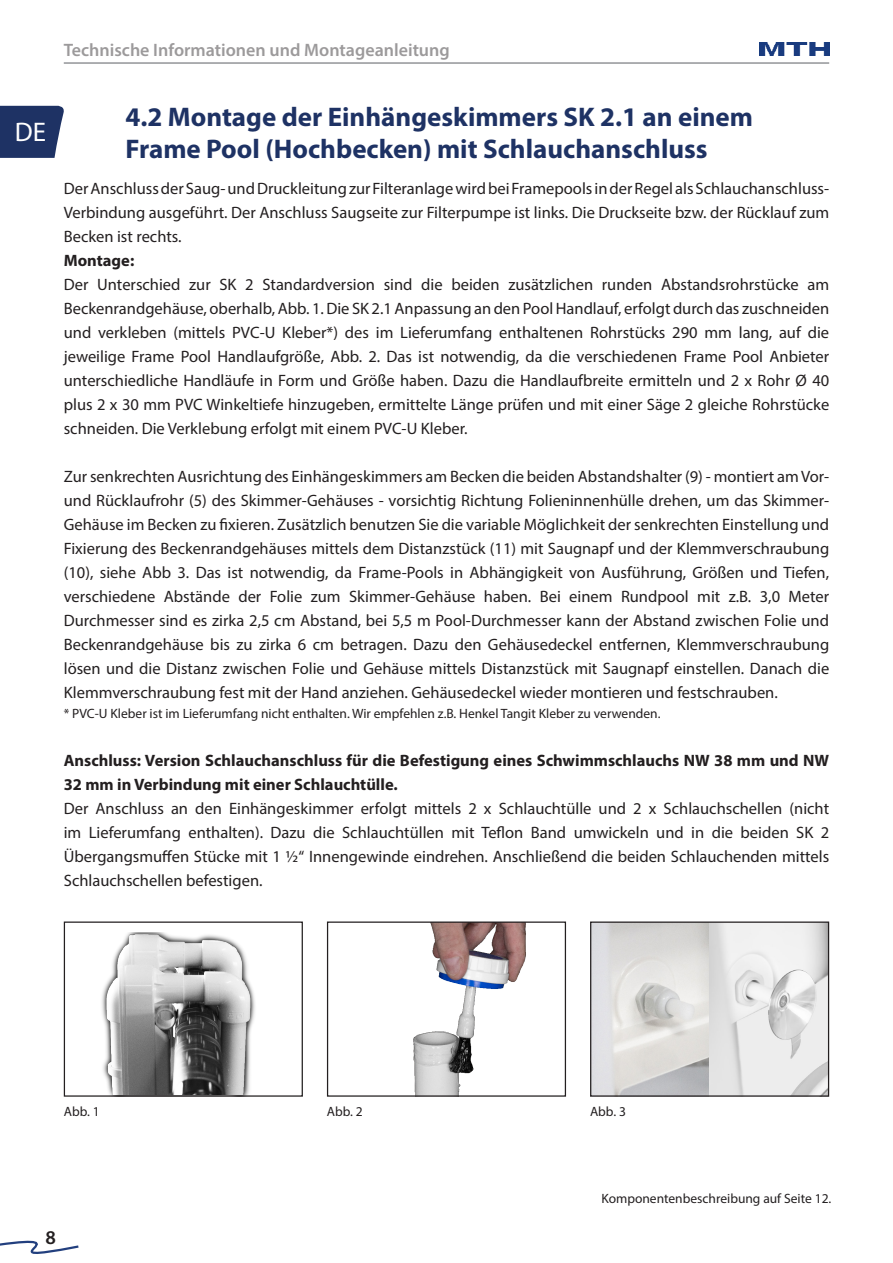
<style>
.page{position:relative;width:893px;height:1263px;background:#fff}
.page>*{position:absolute;margin:0;border:0;box-sizing:border-box;transform-origin:0 0}
.t1{font:700 27px "Myriad Pro";color:#1e3264}
.t2{font:27px "Myriad Pro";color:#fff}
.t3{font:600 19.5px "Myriad Pro";color:#231f20}
.t4{font:600 18px "Myriad Pro";color:#9c9a9b}
.Absatzformat_1{font:16.5px/24px "Myriad Pro";color:#231f20;text-align:justify}
.Absatzformat_1-2{font:700 16.5px/24px "Myriad Pro";color:#231f20}
.Absatzformat_1-3{font:13.5px "Myriad Pro";color:#231f20}
</style>
<div class="page">
<svg style="left:0;top:106px;width:64px;height:52px;background:#2e416f"></svg>
<hr style="left:64px;top:62px;width:765px;height:2px;background:#939598">
<img style="left:759px;top:42px;width:70px;height:14px">
<svg style="left:0;top:1240px;width:79px;height:14px"></svg>
<img style="left:102px;top:932px;width:153px;height:163px">
<div style="left:64px;top:921px;width:239px;height:176px;border:1px solid #231f20"></div>
<img style="left:413px;top:923px;width:113px;height:172px">
<div style="left:327px;top:921px;width:239px;height:176px;border:1px solid #231f20"></div>
<img style="left:592px;top:923px;width:118px;height:172px">
<img style="left:710px;top:923px;width:117px;height:172px">
<div style="left:590px;top:921px;width:239px;height:176px;border:1px solid #231f20"></div>
<p class="t4" style="left:64px;top:38px;width:388px">Technische Informationen und Montageanleitung</p>
<h1 class="t2" style="left:15px;top:115px;width:33px">DE</h1>
<p class="t1" style="left:125px;top:99px;width:629px">4.2 Montage der Einhängeskimmers SK 2.1 an einem</p>
<p class="t1" style="left:125px;top:132px;width:584px">Frame Pool (Hochbecken) mit Schlauchanschluss</p>
<p class="Absatzformat_1" style="left:64px;top:176px;width:767px">Der Anschluss der Saug- und Druckleitung zur Filteranlage wird bei Framepools in der Regel als Schlauchanschluss-Verbindung ausgeführt. Der Anschluss Saugseite zur Filterpumpe ist links. Die Druckseite bzw. der Rücklauf zum Becken ist rechts.</p>
<p class="Absatzformat_1-2" style="left:64px;top:248px;width:72px">Montage:</p>
<p class="Absatzformat_1" style="left:64px;top:272px;width:767px">Der Unterschied zur SK 2 Standardversion sind die beiden zusätzlichen runden Abstandsrohrstücke am Beckenrandgehäuse, oberhalb, Abb. 1. Die SK 2.1 Anpassung an den Pool Handlauf, erfolgt durch das zuschneiden und verkleben (mittels PVC-U Kleber*) des im Lieferumfang enthaltenen Rohrstücks 290 mm lang, auf die jeweilige Frame Pool Handlaufgröße, Abb. 2. Das ist notwendig, da die verschiedenen Frame Pool Anbieter unterschiedliche Handläufe in Form und Größe haben. Dazu die Handlaufbreite ermitteln und 2 x Rohr Ø 40 plus 2 x 30 mm PVC Winkeltiefe hinzugeben, ermittelte Länge prüfen und mit einer Säge 2 gleiche Rohrstücke schneiden. Die Verklebung erfolgt mit einem PVC-U Kleber.</p>
<p class="Absatzformat_1" style="left:64px;top:464px;width:767px">Zur senkrechten Ausrichtung des Einhängeskimmers am Becken die beiden Abstandshalter (9) - montiert am Vor&shy;und Rücklaufrohr (5) des Skimmer-Gehäuses - vorsichtig Richtung Folieninnenhülle drehen, um das Skimmer-Gehäuse im Becken zu fixieren. Zusätzlich benutzen Sie die variable Möglichkeit der senkrechten Einstellung und Fixierung des Beckenrandgehäuses mittels dem Distanzstück (11) mit Saugnapf und der Klemmverschraubung (10), siehe Abb 3. Das ist notwendig, da Frame-Pools in Abhängigkeit von Ausführung, Größen und Tiefen, verschiedene Abstände der Folie zum Skimmer-Gehäuse haben. Bei einem Rundpool mit z.B. 3,0 Meter Durchmesser sind es zirka 2,5 cm Abstand, bei 5,5 m Pool-Durchmesser kann der Abstand zwischen Folie und Beckenrandgehäuse bis zu zirka 6 cm betragen. Dazu den Gehäusedeckel entfernen, Klemmverschraubung lösen und die Distanz zwischen Folie und Gehäuse mittels Distanzstück mit Saugnapf einstellen. Danach die Klemmverschraubung fest mit der Hand anziehen. Gehäusedeckel wieder montieren und festschrauben.</p>
<p class="Absatzformat_1-3" style="left:64px;top:705px;width:598px">* PVC-U Kleber ist im Lieferumfang nicht enthalten. Wir empfehlen z.B. Henkel Tangit Kleber zu verwenden.</p>
<p class="Absatzformat_1-2" style="left:64px;top:748px;width:767px">Anschluss: Version Schlauchanschluss für die Befestigung eines Schwimmschlauchs NW 38 mm und NW<br>32 mm in Verbindung mit einer Schlauchtülle.</p>
<p class="Absatzformat_1" style="left:64px;top:796px;width:767px">Der Anschluss an den Einhängeskimmer erfolgt mittels 2 x Schlauchtülle und 2 x Schlauchschellen (nicht im Lieferumfang enthalten). Dazu die Schlauchtüllen mit Teflon Band umwickeln und in die beiden SK 2<br>Übergangsmuffen Stücke mit 1 ½“ Innengewinde eindrehen. Anschließend die beiden Schlauchenden mittels Schlauchschellen befestigen.</p>
<p class="Absatzformat_1-3" style="left:64px;top:1103px;width:37px">Abb. 1</p>
<p class="Absatzformat_1-3" style="left:327px;top:1103px;width:37px">Abb. 2</p>
<p class="Absatzformat_1-3" style="left:590px;top:1103px;width:37px">Abb. 3</p>
<p class="Absatzformat_1-3" style="left:601px;top:1190px;width:232px">Komponentenbeschreibung auf Seite 12.</p>
<p class="t3" style="left:45px;top:1225px;width:12px">8</p>
</div>
